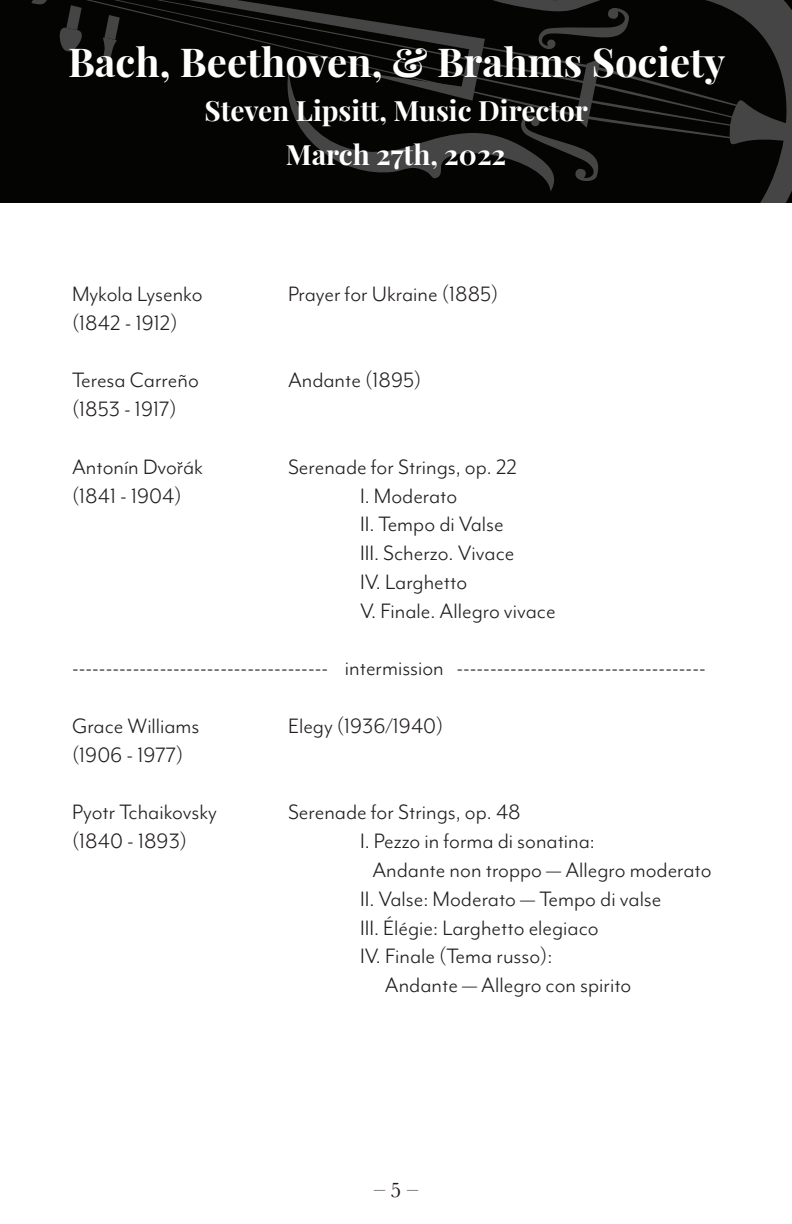
<style>
.page{position:relative;width:792px;height:1224px;background:#fff}
.page>*{position:absolute;margin:0;border:0;box-sizing:border-box;transform-origin:0 0}
.t1{font:700 40px "Playfair Display";color:#fff}
.t2{font:700 28px "Playfair Display";color:#fff}
.t3{font:24px "Mr Eaves Mod OT";color:#231f20}
.t4{font:22px "Baskerville";color:#1b1513}
</style>
<div class="page">
<div style="left:0;top:0;width:792px;height:202px;background:#040503"></div>
<svg style="left:278px;top:0;width:514px;height:203px"></svg>
<svg style="left:519px;top:138px;width:82px;height:44px"></svg>
<svg style="left:729px;top:98px;width:63px;height:48px"></svg>
<svg style="left:278px;top:126px;width:453px;height:12px"></svg>
<svg style="left:278px;top:118px;width:455px;height:8px"></svg>
<svg style="left:87px;top:0;width:647px;height:118px"></svg>
<svg style="left:59px;top:5px;width:30px;height:48px"></svg>
<svg style="left:102px;top:15px;width:18px;height:47px"></svg>
<p class="t1" style="left:68px;top:37px;width:659px">Bach, Beethoven, &amp; Brahms Society</p>
<p class="t2" style="left:205px;top:93px;width:385px">Steven Lipsitt, Music Director</p>
<p class="t2" style="left:286px;top:137px;width:222px">March 27th, 2022</p>
<p class="t3" style="left:72px;top:281px;width:132px">Mykola Lysenko</p>
<p class="t3" style="left:288px;top:281px;width:212px">Prayer for Ukraine (1885)</p>
<p class="t3" style="left:72px;top:310px;width:107px">(1842 - 1912)</p>
<p class="t3" style="left:72px;top:367px;width:128px">Teresa Carreño</p>
<p class="t3" style="left:288px;top:367px;width:135px">Andante (1895)</p>
<p class="t3" style="left:72px;top:396px;width:106px">(1853 - 1917)</p>
<p class="t3" style="left:72px;top:454px;width:133px">Antonín Dvorák</p>
<p class="t3" style="left:288px;top:454px;width:231px">Serenade for Strings, op. 22</p>
<p class="t3" style="left:72px;top:482px;width:111px">(1841 - 1904)</p>
<p class="t3" style="left:360px;top:482px;width:99px">I. Moderato</p>
<p class="t3" style="left:360px;top:511px;width:145px">II. Tempo di Valse</p>
<p class="t3" style="left:360px;top:540px;width:156px">III. Scherzo. Vivace</p>
<p class="t3" style="left:360px;top:569px;width:109px">IV. Larghetto</p>
<p class="t3" style="left:360px;top:598px;width:197px">V. Finale. Allegro vivace</p>
<p class="t3" style="left:72px;top:655px;width:635px">-------------------------------------- intermission -------------------------------------</p>
<p class="t3" style="left:72px;top:713px;width:129px">Grace Williams</p>
<p class="t3" style="left:288px;top:713px;width:157px">Elegy (1936/1940)</p>
<p class="t3" style="left:72px;top:742px;width:113px">(1906 - 1977)</p>
<p class="t3" style="left:72px;top:799px;width:147px">Pyotr Tchaikovsky</p>
<p class="t3" style="left:288px;top:799px;width:234px">Serenade for Strings, op. 48</p>
<p class="t3" style="left:72px;top:828px;width:117px">(1840 - 1893)</p>
<p class="t3" style="left:360px;top:828px;width:236px">I. Pezzo in forma di sonatina:</p>
<p class="t3" style="left:372px;top:857px;width:341px">Andante non troppo — Allegro moderato</p>
<p class="t3" style="left:360px;top:886px;width:303px">II. Valse: Moderato — Tempo di valse</p>
<p class="t3" style="left:360px;top:914px;width:240px">III. Élégie: Larghetto elegiaco</p>
<p class="t3" style="left:360px;top:943px;width:194px">IV. Finale (Tema russo):</p>
<p class="t3" style="left:385px;top:972px;width:248px">Andante — Allegro con spirito</p>
<p class="t4" style="left:374px;top:1176px;width:45px">– 5 –</p>
</div>
